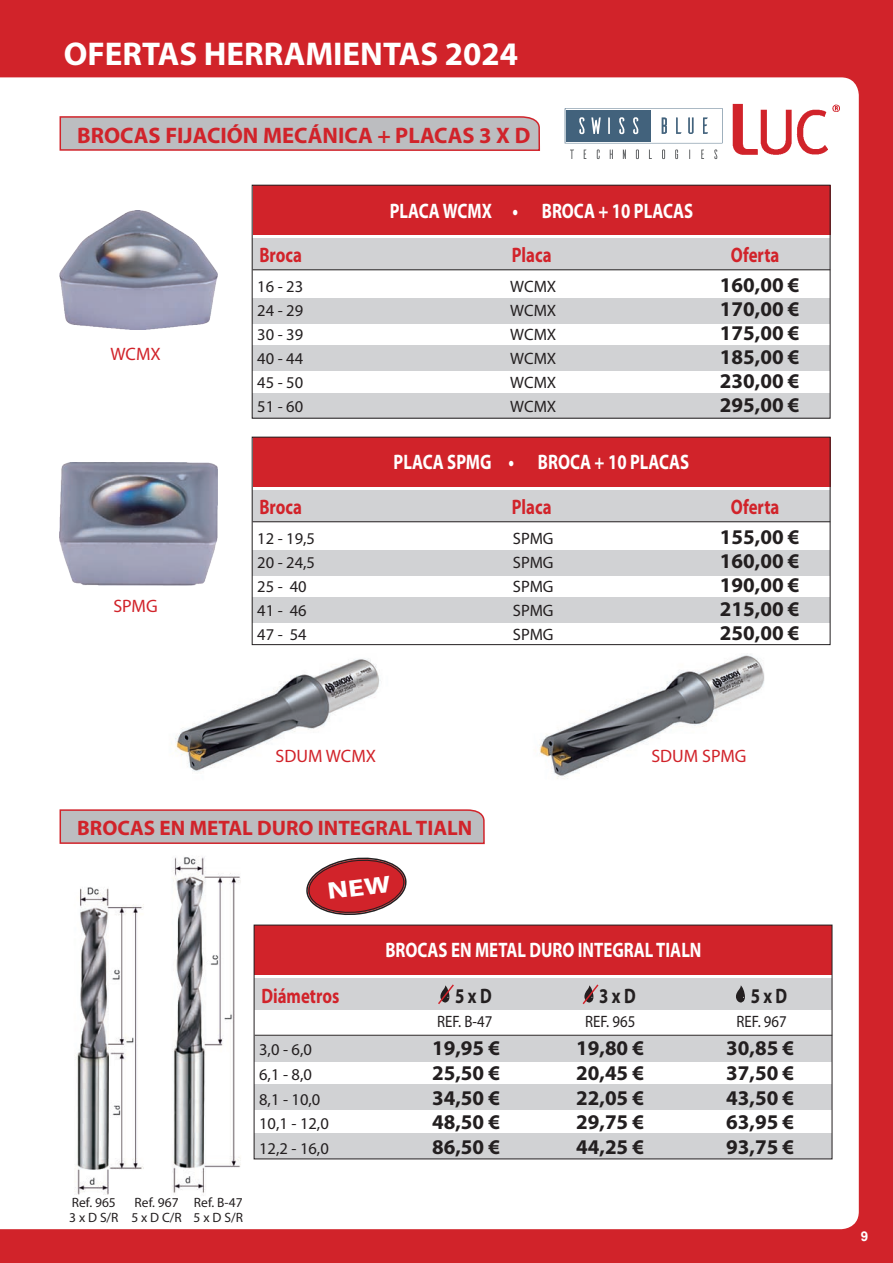
<style>
.page{position:relative;width:893px;height:1263px;background:#d1232a}
.page>*{position:absolute;margin:0;border:0;box-sizing:border-box;transform-origin:0 0}
.t1{font:700 33px "Myriad Pro";color:#fff}
.t2{font:700 22.5px "Myriad Pro";color:#d1232a}
.t3{font:700 21px "Myriad Pro";color:#231f20}
.t4{font:700 21px "Myriad Pro";color:#fff;scale:.8 1}
.t5{font:700 21px "Myriad Pro";color:#d1232a;scale:.8 1}
.t6{font:700 21px "Myriad Pro";color:#d1232a}
.t7{font:700 21px "Myriad Pro";color:#231f20;scale:.8 1}
.t8{font:18px "Myriad Pro";color:#d1232a}
.t9{font:16.5px "Myriad Pro";color:#231f20}
.t10{font:16.5px "Myriad Pro";color:#231f20;scale:.9 1}
.t11{font:13.5px/15px "Myriad Pro";color:#231f20}
.t12{font:700 13.5px "Arial";color:#fff}
</style>
<div class="page">
<div style="left:0;top:77px;width:859px;height:1152px;background:#fff"></div>
<img style="left:51px;top:882px;width:99px;height:312px">
<img style="left:160px;top:845px;width:88px;height:356px">
<svg style="left:59px;top:115px;width:482px;height:37px;background:#c2b4b7"></svg>
<svg style="left:59px;top:809px;width:426px;height:36px;background:#c0b2b5"></svg>
<div style="left:253px;top:239px;width:577px;height:31px;background:#d1d2d4"></div>
<div style="left:253px;top:490px;width:577px;height:32px;background:#d1d2d4"></div>
<div style="left:253px;top:298px;width:577px;height:26px;background:#d1d2d4"></div>
<div style="left:253px;top:550px;width:577px;height:25px;background:#d1d2d4"></div>
<div style="left:253px;top:345px;width:577px;height:26px;background:#d1d2d4"></div>
<div style="left:253px;top:597px;width:577px;height:26px;background:#d1d2d4"></div>
<div style="left:253px;top:393px;width:577px;height:25px;background:#d1d2d4"></div>
<div style="left:253px;top:185px;width:577px;height:49px;background:#d1232a"></div>
<div style="left:253px;top:437px;width:577px;height:49px;background:#d1232a"></div>
<hr style="left:253px;top:270px;width:577px;height:1px;background:#231f20">
<hr style="left:253px;top:521px;width:577px;height:1px;background:#231f20">
<div style="left:559px;top:105px;width:170px;height:57px;background:#fff"></div>
<svg style="left:565px;top:108px;width:157px;height:35px"></svg>
<svg style="left:570px;top:150px;width:4px;height:9px"></svg>
<svg style="left:584px;top:150px;width:3px;height:9px"></svg>
<svg style="left:597px;top:149px;width:3px;height:10px"></svg>
<svg style="left:610px;top:150px;width:3px;height:9px"></svg>
<svg style="left:623px;top:150px;width:3px;height:9px"></svg>
<svg style="left:636px;top:149px;width:3px;height:10px"></svg>
<svg style="left:662px;top:149px;width:3px;height:10px"></svg>
<svg style="left:675px;top:149px;width:3px;height:10px"></svg>
<svg style="left:701px;top:150px;width:3px;height:9px"></svg>
<svg style="left:714px;top:149px;width:3px;height:10px"></svg>
<img style="left:729px;top:94px;width:114px;height:67px">
<img style="left:60px;top:210px;width:157px;height:120px">
<img style="left:60px;top:462px;width:157px;height:124px">
<img style="left:102px;top:654px;width:308px;height:127px">
<img style="left:478px;top:654px;width:308px;height:127px">
<div style="left:255px;top:978px;width:577px;height:31px;background:#d1d2d4"></div>
<svg style="left:736px;top:985px;width:9px;height:17px"></svg>
<div style="left:255px;top:1036px;width:577px;height:25px;background:#d1d2d4"></div>
<div style="left:255px;top:1085px;width:577px;height:25px;background:#d1d2d4"></div>
<div style="left:255px;top:1133px;width:577px;height:26px;background:#d1d2d4"></div>
<hr style="left:255px;top:1035px;width:577px;height:1px;background:#231f20">
<svg style="left:438px;top:984px;width:16px;height:20px"></svg>
<svg style="left:582px;top:984px;width:17px;height:20px"></svg>
<div style="left:255px;top:925px;width:577px;height:49px;background:#d1232a"></div>
<div style="left:252px;top:185px;width:578px;height:233px;border:1px solid #231f20"></div>
<div style="left:252px;top:437px;width:578px;height:208px;border:1px solid #231f20"></div>
<svg style="left:305px;top:856px;width:103px;height:61px"></svg>
<h1 class="t1" style="left:64px;top:33px;width:456px">OFERTAS HERRAMIENTAS 2024</h1>
<p class="t2" style="left:77px;top:121px;width:454px">BROCAS FIJACIÓN MECÁNICA + PLACAS 3 X D</p>
<p class="t4" style="left:390px;top:197px;width:381px">PLACA WCMX • BROCA + 10 PLACAS</p>
<p class="t8" style="left:110px;top:343px;width:52px">WCMX</p>
<p class="t8" style="left:113px;top:595px;width:46px">SPMG</p>
<p class="t5" style="left:259px;top:241px;width:55px">Broca</p>
<p class="t5" style="left:512px;top:241px;width:51px">Placa</p>
<p class="t5" style="left:731px;top:241px;width:62px">Oferta</p>
<p class="t9" style="left:257px;top:276px;width:47px">16 - 23</p>
<p class="t9" style="left:510px;top:276px;width:48px">WCMX</p>
<p class="t3" style="left:720px;top:271px;width:81px">160,00 €</p>
<p class="t9" style="left:257px;top:300px;width:47px">24 - 29</p>
<p class="t9" style="left:510px;top:300px;width:48px">WCMX</p>
<p class="t3" style="left:720px;top:295px;width:81px">170,00 €</p>
<p class="t9" style="left:257px;top:324px;width:47px">30 - 39</p>
<p class="t9" style="left:510px;top:324px;width:48px">WCMX</p>
<p class="t3" style="left:720px;top:319px;width:81px">175,00 €</p>
<p class="t9" style="left:257px;top:348px;width:47px">40 - 44</p>
<p class="t9" style="left:510px;top:348px;width:48px">WCMX</p>
<p class="t3" style="left:720px;top:343px;width:81px">185,00 €</p>
<p class="t9" style="left:257px;top:372px;width:47px">45 - 50</p>
<p class="t9" style="left:510px;top:372px;width:48px">WCMX</p>
<p class="t3" style="left:720px;top:367px;width:81px">230,00 €</p>
<p class="t9" style="left:257px;top:396px;width:47px">51 - 60</p>
<p class="t9" style="left:510px;top:396px;width:48px">WCMX</p>
<p class="t3" style="left:720px;top:391px;width:81px">295,00 €</p>
<p class="t4" style="left:394px;top:449px;width:371px">PLACA SPMG • BROCA + 10 PLACAS</p>
<p class="t5" style="left:259px;top:493px;width:55px">Broca</p>
<p class="t5" style="left:512px;top:493px;width:51px">Placa</p>
<p class="t5" style="left:731px;top:493px;width:62px">Oferta</p>
<p class="t9" style="left:257px;top:528px;width:59px">12 - 19,5</p>
<p class="t9" style="left:513px;top:528px;width:42px">SPMG</p>
<p class="t3" style="left:720px;top:523px;width:81px">155,00 €</p>
<p class="t9" style="left:257px;top:552px;width:59px">20 - 24,5</p>
<p class="t9" style="left:513px;top:552px;width:42px">SPMG</p>
<p class="t3" style="left:720px;top:547px;width:81px">160,00 €</p>
<p class="t9" style="left:257px;top:576px;width:51px">25 - 40</p>
<p class="t9" style="left:513px;top:576px;width:42px">SPMG</p>
<p class="t3" style="left:720px;top:571px;width:81px">190,00 €</p>
<p class="t9" style="left:257px;top:600px;width:51px">41 - 46</p>
<p class="t9" style="left:513px;top:600px;width:42px">SPMG</p>
<p class="t3" style="left:720px;top:595px;width:81px">215,00 €</p>
<p class="t9" style="left:257px;top:624px;width:51px">47 - 54</p>
<p class="t9" style="left:513px;top:624px;width:42px">SPMG</p>
<p class="t3" style="left:720px;top:619px;width:81px">250,00 €</p>
<p class="t8" style="left:276px;top:744px;width:102px">SDUM WCMX</p>
<p class="t8" style="left:651px;top:744px;width:97px">SDUM SPMG</p>
<p class="t6" style="left:77px;top:814px;width:397px">BROCAS EN METAL DURO INTEGRAL TIALN</p>
<p class="t4" style="left:385px;top:937px;width:397px">BROCAS EN METAL DURO INTEGRAL TIALN</p>
<p class="t11" style="left:69px;top:1195px;width:51px">Ref. 965<br>3 x D S/R</p>
<p class="t11" style="left:131px;top:1195px;width:52px">Ref. 967<br>5 x D C/R</p>
<p class="t11" style="left:194px;top:1195px;width:51px">Ref. B-47<br>5 x D S/R</p>
<p class="t5" style="left:261px;top:982px;width:99px">Diámetros</p>
<p class="t7" style="left:455px;top:982px;width:47px">5 x D</p>
<p class="t7" style="left:599px;top:982px;width:47px">3 x D</p>
<p class="t7" style="left:751px;top:982px;width:47px">5 x D</p>
<p class="t10" style="left:437px;top:1011px;width:63px">REF. B-47</p>
<p class="t10" style="left:585px;top:1011px;width:57px">REF. 965</p>
<p class="t10" style="left:737px;top:1011px;width:57px">REF. 967</p>
<p class="t9" style="left:259px;top:1039px;width:54px">3,0 - 6,0</p>
<p class="t3" style="left:432px;top:1034px;width:69px">19,95 €</p>
<p class="t3" style="left:576px;top:1034px;width:69px">19,80 €</p>
<p class="t3" style="left:726px;top:1034px;width:69px">30,85 €</p>
<p class="t9" style="left:259px;top:1064px;width:54px">6,1 - 8,0</p>
<p class="t3" style="left:432px;top:1059px;width:69px">25,50 €</p>
<p class="t3" style="left:576px;top:1059px;width:69px">20,45 €</p>
<p class="t3" style="left:726px;top:1059px;width:69px">37,50 €</p>
<p class="t9" style="left:259px;top:1089px;width:63px">8,1 - 10,0</p>
<p class="t3" style="left:432px;top:1084px;width:69px">34,50 €</p>
<p class="t3" style="left:576px;top:1084px;width:69px">22,05 €</p>
<p class="t3" style="left:726px;top:1084px;width:69px">43,50 €</p>
<p class="t9" style="left:259px;top:1113px;width:71px">10,1 - 12,0</p>
<p class="t3" style="left:432px;top:1108px;width:69px">48,50 €</p>
<p class="t3" style="left:576px;top:1108px;width:69px">29,75 €</p>
<p class="t3" style="left:726px;top:1108px;width:69px">63,95 €</p>
<p class="t9" style="left:259px;top:1138px;width:71px">12,2 - 16,0</p>
<p class="t3" style="left:432px;top:1133px;width:69px">86,50 €</p>
<p class="t3" style="left:576px;top:1133px;width:69px">44,25 €</p>
<p class="t3" style="left:726px;top:1133px;width:69px">93,75 €</p>
<p class="t12" style="left:861px;top:1227px;width:9px">9</p>
</div>
